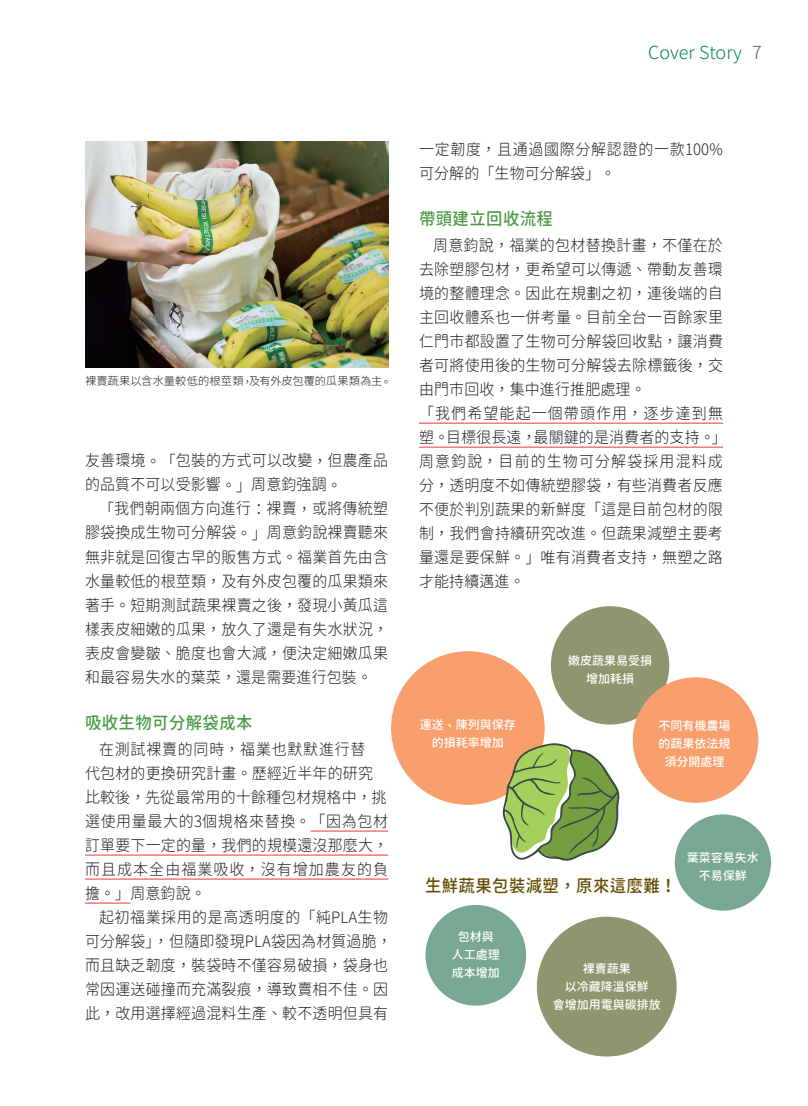
<style>
.page{position:relative;width:808px;height:1106px;background:#fff}
.page>*{position:absolute;margin:0;border:0;box-sizing:border-box;transform-origin:0 0}
.t1{font:300 18px "Gen Jyuu Gothic";color:#008561}
.t2{font:500 17.25px "Gen Jyuu Gothic";letter-spacing:.025em;color:#4d9b46;scale:.95 1}
.t3{font:500 17.25px "Gen Jyuu Gothic";letter-spacing:.025em;color:#674d04;scale:.95 1}
.t4{font:300 15.75px/24px "Gen Jyuu Gothic";letter-spacing:.015em;color:#231f20;scale:.95 1}
.t5{font:300 15.75px/24px "Gen Jyuu Gothic";letter-spacing:.05em;color:#231f20;scale:.95 1}
.t6{font:500 12px/18px "Gen Jyuu Gothic";color:#fff;text-align:center}
.t7{font:300 11.25px "Gen Jyuu Gothic";letter-spacing:.005em;color:#231f20}
.s1{font-family:"Source Han Sans TC"}
.s2{color:#57585a}
</style>
<div class="page">
<hr style="left:311px;top:830px;width:77px;height:1px;background:#f27a7c">
<hr style="left:85px;top:854px;width:303px;height:1px;background:#f27a7c">
<hr style="left:85px;top:878px;width:303px;height:1px;background:#f27a7c">
<hr style="left:85px;top:902px;width:45px;height:1px;background:#f27a7c">
<hr style="left:419px;top:422px;width:304px;height:2px;background:#f27a7c">
<hr style="left:419px;top:446px;width:304px;height:2px;background:#f27a7c">
<img style="left:85px;top:141px;width:304px;height:226px">
<div style="left:551px;top:606px;width:118px;height:118px;background:#8f956e;border-radius:50%"></div>
<div style="left:633px;top:677px;width:125px;height:126px;background:#f89f6d;border-radius:50%"></div>
<div style="left:391px;top:651px;width:154px;height:154px;background:#f89f6d;border-radius:50%"></div>
<div style="left:425px;top:905px;width:101px;height:100px;background:#78a892;border-radius:50%"></div>
<svg style="left:502px;top:742px;width:118px;height:119px"></svg>
<div style="left:675px;top:814px;width:96px;height:96px;background:#78a892;border-radius:50%"></div>
<div style="left:537px;top:916px;width:140px;height:140px;background:#8f956e;border-radius:50%"></div>
<p class="t7" style="left:85px;top:373px;width:308px">裸賣蔬果以含水量較低的根莖類<span class="s1">，</span>及有外皮包覆的瓜果類為主<span class="s1">。</span></p>
<p class="t4" style="left:85px;top:448px;width:320px">友善環境<span class="s1">。「</span>包裝的方式可以改變<span class="s1">，</span>但農產品的品質不可以受影響<span class="s1">。」</span>周意鈞強調<span class="s1">。</span></p>
<p class="t4" style="left:85px;top:496px;width:320px;text-align:justify;text-indent:14px"><span class="s1">「</span>我們朝兩個方向進行<span class="s1">：</span>裸賣<span class="s1">，</span>或將傳統塑膠袋換成生物可分解袋<span class="s1">。」</span>周意鈞說裸賣聽來無非就是回復古早的販售方式<span class="s1">。</span>福業首先由含水量較低的根莖類<span class="s1">，</span>及有外皮包覆的瓜果類來著手<span class="s1">。</span>短期測試蔬果裸賣之後<span class="s1">，</span>發現小黃瓜這樣表皮細嫩的瓜果<span class="s1">，</span>放久了還是有失水狀況<span class="s1">，</span>表皮會變皺<span class="s1">、</span>脆度也會大減<span class="s1">，</span>便決定細嫩瓜果和最容易失水的葉菜<span class="s1">，</span>還是需要進行包裝<span class="s1">。</span></p>
<p class="t2" style="left:85px;top:710px;width:178px">吸收生物可分解袋成本</p>
<p class="t4" style="left:85px;top:736px;width:320px;text-indent:14px">在測試裸賣的同時<span class="s1">，</span>福業也默默進行替<br>代包材的更換研究計畫<span class="s1">。</span>歷經近半年的研究比較後<span class="s1">，</span>先從最常用的十餘種包材規格中<span class="s1">，</span>挑選使用量最大的3個規格來替換<span class="s1">。「</span>因為包材訂單要下一定的量<span class="s1">，</span>我們的規模還沒那麼大<span class="s1">，</span>而且成本全由福業吸收<span class="s1">，</span>沒有增加農友的負擔<span class="s1">。」</span>周意鈞說<span class="s1">。</span></p>
<p class="t4" style="left:85px;top:904px;width:324px;text-indent:14px">起初福業採用的是高透明度的<span class="s1">「</span>純PLA生物可分解袋<span class="s1">」，</span> 但隨即發現PLA袋因為材質過脆<span class="s1">，</span>而且缺乏韌度<span class="s1">，</span>裝袋時不僅容易破損<span class="s1">，</span>袋身也常因運送碰撞而充滿裂痕<span class="s1">，</span>導致賣相不佳<span class="s1">。</span>因此<span class="s1">，</span>改用選擇經過混料生產<span class="s1">、</span>較不透明但具有</p>
<p class="t1" style="left:648px;top:40px;width:115px">Cover Story <span class="s2">7</span></p>
<p class="t5" style="left:419px;top:136px;width:321px">一定韌度<span class="s1">，</span>且通過國際分解認證的一款100%可分解的<span class="s1">「</span>生物可分解袋<span class="s1">」。</span></p>
<p class="t2" style="left:419px;top:206px;width:143px">帶頭建立回收流程</p>
<p class="t4" style="left:419px;top:232px;width:325px;text-indent:14px">周意鈞說<span class="s1">，</span>福業的包材替換計畫<span class="s1">，</span>不僅在於去除塑膠包材<span class="s1">，</span>更希望可以傳遞<span class="s1">、</span>帶動友善環境的整體理念<span class="s1">。</span>因此在規劃之初<span class="s1">，</span>連後端的自主回收體系也一併考量<span class="s1">。</span>目前全台一百餘家里仁門市都設置了生物可分解袋回收點<span class="s1">，</span>讓消費者可將使用後的生物可分解袋去除標籤後<span class="s1">，</span>交由門市回收<span class="s1">，</span>集中進行推肥處理<span class="s1">。<br>「</span>我們希望能起一個帶頭作用<span class="s1">，</span>逐步達到無塑<span class="s1">。</span>目標很長遠<span class="s1">，</span>最關鍵的是消費者的支持<span class="s1">。」</span>周意鈞說<span class="s1">，</span>目前的生物可分解袋採用混料成分<span class="s1">，</span>透明度不如傳統塑膠袋<span class="s1">，</span>有些消費者反應不便於判別蔬果的新鮮度<span class="s1">「</span>這是目前包材的限制<span class="s1">，</span>我們會持續研究改進<span class="s1">。</span>但蔬果減塑主要考量還是要保鮮<span class="s1">。」</span>唯有消費者支持<span class="s1">，</span>無塑之路才能持續邁進<span class="s1">。</span></p>
<p class="t6" style="left:420px;top:716px;width:97px">運送<span class="s1">、</span>陳列與保存的損耗率增加</p>
<p class="t6" style="left:568px;top:651px;width:85px">嫩皮蔬果易受損增加耗損</p>
<p class="t6" style="left:658px;top:716px;width:73px">不同有機農場的蔬果依法規須分開處理</p>
<p class="t3" style="left:425px;top:873px;width:266px">生鮮蔬果包裝減塑<span class="s1">，</span>原來這麼難<span class="s1">！</span></p>
<p class="t6" style="left:452px;top:927px;width:49px">包材與人工處理成本增加</p>
<p class="t6" style="left:553px;top:959px;width:109px">裸賣蔬果<br>以冷藏降溫保鮮<br>會增加用電與碳排放</p>
<p class="t6" style="left:687px;top:848px;width:73px">葉菜容易失水不易保鮮</p>
</div>
